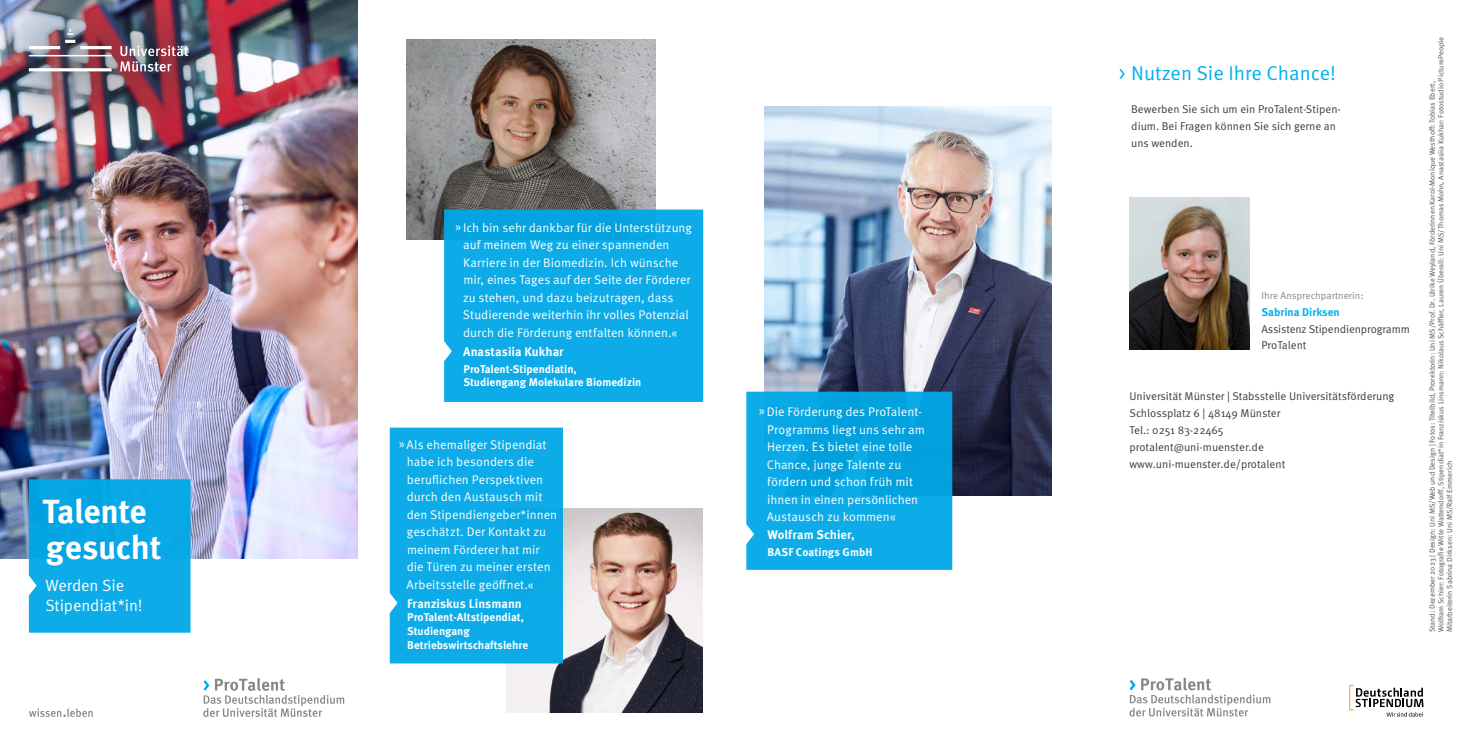
<style>
.page{position:relative;width:1467px;height:745px;background:#fff}
.page>*{position:absolute;margin:0;border:0;box-sizing:border-box;transform-origin:0 0}
.t1{font:700 33.5px/36.1px "Meta OT";letter-spacing:-.015em;color:#fff}
.t2{font:20px "Meta OT";color:#00b0eb}
.t3{font:16.25px/20px "Meta OT";letter-spacing:-.015em;color:#fff}
.t4{font:12.5px/17.5px "Meta OT";color:#fff}
.t5{font:700 12.5px "Meta OT";color:#fff}
.Fließtext{font:11.25px/16.9px "Meta OT";color:#3c3c3b}
.t6{font:700 11.25px/13.8px "Meta OT";color:#fff}
.Fließtext-2{font:10px "Meta OT";color:#878787}
.Fließtext-3{font:7.5px/8.8px "Meta OT";color:#55544f}
.s1{font-weight:700}
.s2{font-weight:700;color:#00b0eb}
</style>
<div class="page">
<img style="left:1px;top:0;width:357px;height:558px">
<svg style="left:29px;top:708px;width:64px;height:8px"></svg>
<svg style="left:203px;top:678px;width:141px;height:38px"></svg>
<svg style="left:1129px;top:677px;width:141px;height:39px"></svg>
<div style="left:29px;top:479px;width:162px;height:153px;background:#0babe8"></div>
<img style="left:1129px;top:197px;width:121px;height:152px">
<div style="left:1349px;top:684px;width:5px;height:25px;border:1px solid #f7a941"></div>
<svg style="left:1356px;top:687px;width:68px;height:29px"></svg>
<img style="left:507px;top:508px;width:195px;height:203px">
<img style="left:407px;top:39px;width:249px;height:200px">
<img style="left:764px;top:106px;width:287px;height:389px">
<svg style="left:746px;top:391px;width:206px;height:178px;background:#09a7e3"></svg>
<svg style="left:444px;top:209px;width:259px;height:192px;background:#0caae6"></svg>
<div style="left:390px;top:427px;width:173px;height:236px;background:#0dace8"></div>
<img style="left:0;top:0;width:241px;height:144px">
<p class="t1" style="left:42px;top:493px;width:121px">Talente gesucht</p>
<p class="t3" style="left:45px;top:575px;width:99px">Werden Sie<br>Stipendiat*in!</p>
<p class="t4" style="left:463px;top:219px;width:231px;text-indent:-8px">» Ich bin sehr dankbar für die Unterstützung auf meinem Weg zu einer spannenden Karriere in der Biomedizin. Ich wünsche mir, eines Tages auf der Seite der Förderer zu stehen, und dazu beizutragen, dass Studierende weiterhin ihr volles Potenzial durch die Förderung entfalten können.«</p>
<p class="t5" style="left:463px;top:343px;width:102px">Anastasiia Kukhar</p>
<p class="t6" style="left:463px;top:362px;width:180px">ProTalent-Stipendiatin,<br>Studiengang Molekulare Biomedizin</p>
<p class="t4" style="left:407px;top:435px;width:152px;text-indent:-8px">» Als ehemaliger Stipendiat habe ich besonders die beruflichen Perspektiven durch den Austausch mit den Stipendiengeber*innen geschätzt. Der Kontakt zu meinem Förderer hat mir die Türen zu meiner ersten<br>Arbeitsstelle geöffnet.«</p>
<p class="t5" style="left:407px;top:595px;width:116px">Franziskus Linsmann</p>
<p class="t6" style="left:407px;top:610px;width:123px">ProTalent-Altstipendiat,<br>Studiengang<br>Betriebswirtschaftslehre</p>
<p class="t4" style="left:767px;top:403px;width:160px;text-indent:-8px">» Die Förderung des ProTalent-<br>Programms liegt uns sehr am<br>Herzen. Es bietet eine tolle<br>Chance, junge Talente zu fördern und schon früh mit ihnen in einen persönlichen<br>Austausch zu kommen«<br><span class="s1">Wolfram Schier,</span></p>
<p class="t6" style="left:767px;top:545px;width:107px">BASF Coatings GmbH</p>
<p class="t2" style="left:1119px;top:61px;width:219px">&gt; Nutzen Sie Ihre Chance!</p>
<p class="Fließtext" style="left:1131px;top:101px;width:211px">Bewerben Sie sich um ein ProTalent-Stipen&shy;dium. Bei Fragen können Sie sich gerne an uns wenden.</p>
<p class="Fließtext-2" style="left:1261px;top:289px;width:104px">Ihre Ansprechpartnerin:</p>
<p class="Fließtext" style="left:1261px;top:303px;width:150px"><span class="s2">Sabrina Dirksen<br></span>Assistenz Stipendienprogramm<br>ProTalent</p>
<p class="Fließtext" style="left:1129px;top:387px;width:266px">Universität Münster | Stabsstelle Universitätsförderung Schlossplatz 6 | 48149 Münster<br>Tel.: 0251 83-22465<br>protalent@uni-muenster.de www.uni-muenster.de/protalent</p>
<p class="Fließtext-3" style="left:1428px;top:632px;width:596px;rotate:-90deg">Stand: Dezember 2023 | Design: Uni MS/Web und Design | Fotos: Titelbild, Prorektorin: Uni MS/Prof. Dr. Ulrike Weyland, Förderinnen Karol-Monique Westhoff: Tobias Ebert,<br>Wolfram Schier: Fotografie Witte Wattendorff, Stipendiat*in Franziskus Linsmann: Nikolaus Schäffler, Lauren Überall: Uni MS/Thomas Mohn, Anastasiia Kukhar: Fotostudio PicturePeople<br>Mitarbeiterin Sabrina Dirksen: Uni MS/Ralf Emmerich</p>
</div>
